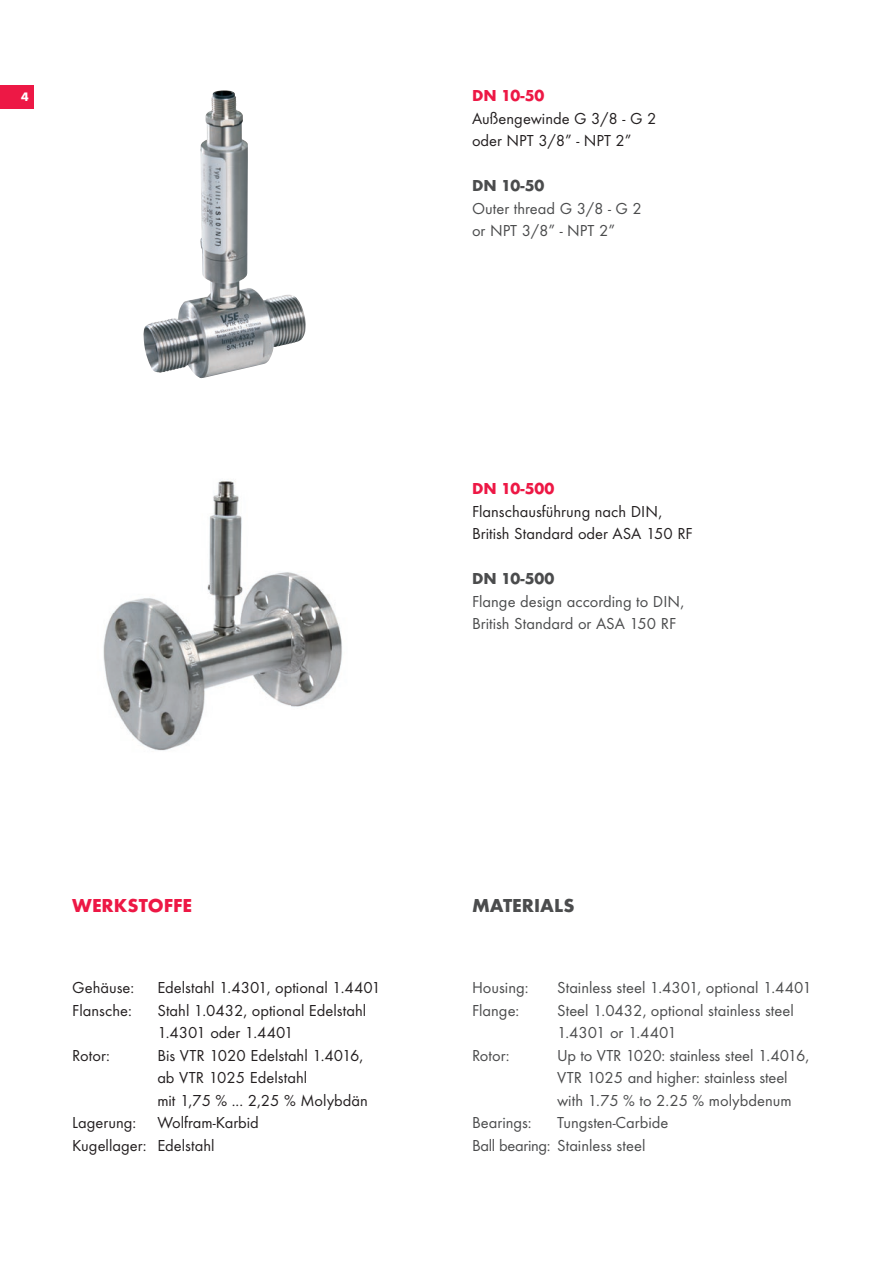
<style>
.page{position:relative;width:893px;height:1263px;background:#fff}
.page>*{position:absolute;margin:0;border:0;box-sizing:border-box;transform-origin:0 0}
.t1{font:800 19.5px "Function";color:#ed1845}
.t2{font:800 19.5px "Function";color:#4b4c4d}
.t3{font:16.5px/22.5px "Function";color:#4b4c4d}
.t4{font:16.5px/22.5px "Function";color:#231f20}
.t5{font:800 16.5px "Function";color:#ed1845}
.t6{font:800 16.5px "Function";color:#4b4c4d}
.t7{font:800 12.75px "Function";color:#fff}
</style>
<div class="page">
<div style="left:0;top:85px;width:34px;height:24px;background:#ed1845"></div>
<img style="left:103px;top:480px;width:239px;height:271px">
<img style="left:143px;top:90px;width:150px;height:288px">
<p class="t7" style="left:21px;top:90px;width:9px">4</p>
<p class="t5" style="left:472px;top:86px;width:74px">DN 10-50</p>
<p class="t4" style="left:472px;top:107px;width:186px">Außengewinde G 3/8 - G 2 oder NPT 3/8” - NPT 2”</p>
<p class="t6" style="left:472px;top:176px;width:74px">DN 10-50</p>
<p class="t3" style="left:472px;top:197px;width:171px">Outer thread G 3/8 - G 2 or NPT 3/8” - NPT 2”</p>
<p class="t5" style="left:472px;top:479px;width:84px">DN 10-500</p>
<p class="t4" style="left:472px;top:500px;width:222px">Flanschausführung nach DIN,<br>British Standard oder ASA 150 RF</p>
<p class="t6" style="left:472px;top:569px;width:84px">DN 10-500</p>
<p class="t3" style="left:472px;top:590px;width:214px">Flange design according to DIN,<br>British Standard or ASA 150 RF</p>
<p class="t1" style="left:72px;top:894px;width:121px">WERKSTOFFE</p>
<p class="t2" style="left:472px;top:894px;width:104px">MATERIALS</p>
<p class="t4" style="left:72px;top:976px;width:63px">Gehäuse:</p>
<p class="t4" style="left:157px;top:976px;width:225px">Edelstahl 1.4301, optional 1.4401</p>
<p class="t4" style="left:72px;top:999px;width:61px">Flansche:</p>
<p class="t4" style="left:157px;top:999px;width:210px">Stahl 1.0432, optional Edelstahl<br>1.4301 oder 1.4401</p>
<p class="t4" style="left:72px;top:1044px;width:39px">Rotor:</p>
<p class="t4" style="left:157px;top:1044px;width:212px">Bis VTR 1020 Edelstahl 1.4016, ab VTR 1025 Edelstahl<br>mit 1,75 % ... 2,25 % Molybdän</p>
<p class="t4" style="left:72px;top:1111px;width:66px">Lagerung:</p>
<p class="t4" style="left:72px;top:1111px;width:188px;text-indent:85px">Wolfram-Karbid<br>Kugellager: Edelstahl</p>
<p class="t3" style="left:472px;top:976px;width:58px">Housing:</p>
<p class="t3" style="left:557px;top:976px;width:256px">Stainless steel 1.4301, optional 1.4401</p>
<p class="t3" style="left:472px;top:999px;width:49px">Flange:</p>
<p class="t3" style="left:557px;top:999px;width:238px">Steel 1.0432, optional stainless steel<br>1.4301 or 1.4401</p>
<p class="t3" style="left:472px;top:1044px;width:39px">Rotor:</p>
<p class="t3" style="left:557px;top:1044px;width:254px">Up to VTR 1020: stainless steel 1.4016,<br>VTR 1025 and higher: stainless steel with 1.75 % to 2.25 % molybdenum</p>
<p class="t3" style="left:472px;top:1111px;width:61px">Bearings:</p>
<p class="t3" style="left:472px;top:1111px;width:198px;text-indent:85px">Tungsten-Carbide<br>Ball bearing: Stainless steel</p>
</div>
